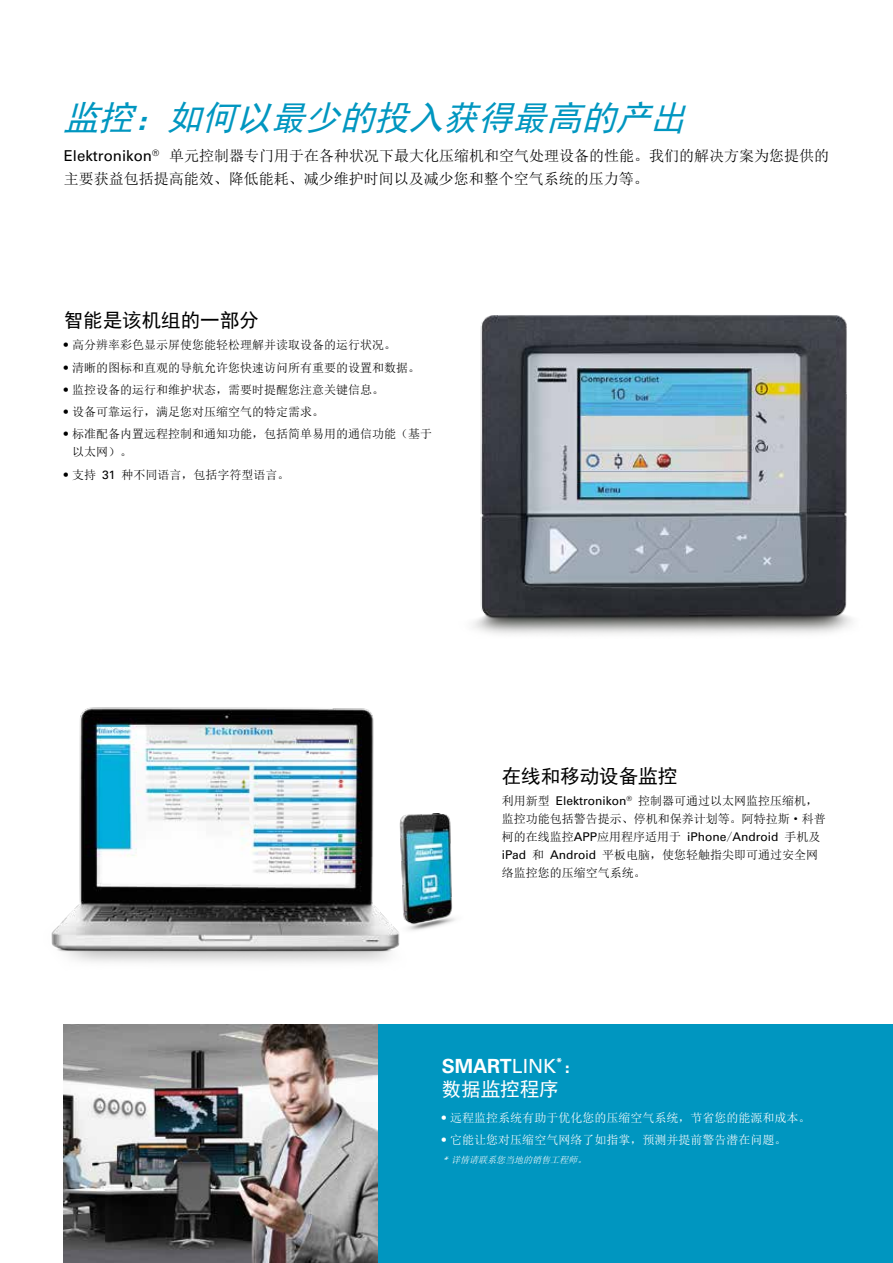
<style>
.page{position:relative;width:893px;height:1263px;background:#fff}
.page>*{position:absolute;margin:0;border:0;box-sizing:border-box;transform-origin:0 0}
.t1{font:italic 34.5px "Sim Hei";color:#0096c0}
.t2{font:19.5px "Sim Hei";color:#000}
.t3{font:700 19.5px "Univers LT Std";color:#fff}
.t4{font:19.5px "Sim Hei";color:#fff}
.t5{font:15px/22.5px "Sim Sun";color:#000}
.t6{font:12px/18px "Sim Sun";color:#000}
.t7{font:12px "Sim Sun";color:#fff}
.t8{font:italic 9px "Sim Sun";color:#fff}
.s1{font-family:"Univers LT Std"}
.s2{font-weight:400}
.s3{font-family:"Sim Hei";font-weight:400}
</style>
<div class="page">
<img style="left:473px;top:315px;width:379px;height:320px">
<img style="left:51px;top:707px;width:349px;height:256px">
<img style="left:398px;top:813px;width:58px;height:120px">
<div style="left:377px;top:1025px;width:516px;height:238px;background:#0096c0"></div>
<img style="left:64px;top:1025px;width:313px;height:238px">
<h1 class="t1" style="left:64px;top:100px;width:632px">监控：如何以最少的投入获得最高的产出</h1>
<p class="t5" style="left:64px;top:144px;width:767px"><span class="s1">Elektronikon</span><sup>®</sup> 单元控制器专门用于在各种状况下最大化压缩机和空气处理设备的性能。我们的解决方案为您提供的主要获益包括提高能效、降低能耗、减少维护时间以及减少您和整个空气系统的压力等。</p>
<h2 class="t2" style="left:64px;top:310px;width:196px">智能是该机组的一部分</h2>
<p class="t6" style="left:64px;top:336px;width:334px"><span class="s1">•</span> 高分辨率彩色显示屏使您能轻松理解并读取设备的运行状况。</p>
<p class="t6" style="left:64px;top:358px;width:358px"><span class="s1">•</span> 清晰的图标和直观的导航允许您快速访问所有重要的设置和数据。</p>
<p class="t6" style="left:64px;top:380px;width:322px"><span class="s1">•</span> 监控设备的运行和维护状态，需要时提醒您注意关键信息。</p>
<p class="t6" style="left:64px;top:403px;width:262px"><span class="s1">•</span> 设备可靠运行，满足您对压缩空气的特定需求。</p>
<p class="t6" style="left:72px;top:425px;width:362px;text-indent:-9px"><span class="s1">•</span> 标准配备内置远程控制和通知功能，包括简单易用的通信功能（基于以太网）。</p>
<p class="t6" style="left:64px;top:465px;width:227px"><span class="s1">•</span> 支持 <span class="s1">31</span> 种不同语言，包括字符型语言。</p>
<h2 class="t2" style="left:502px;top:766px;width:177px">在线和移动设备监控</h2>
<p class="t6" style="left:502px;top:792px;width:326px">利用新型 <span class="s1">Elektronikon</span><sup>®</sup> 控制器可通过以太网监控压缩机，监控功能包括警告提示、停机和保养计划等。阿特拉斯·科普柯的在线监控<span class="s1">APP</span>应用程序适用于 <span class="s1">iPhone</span>/<span class="s1">Android</span> 手机及<span class="s1">iPad</span> 和 <span class="s1">Android</span> 平板电脑，使您轻触指尖即可通过安全网络监控您的压缩空气系统。</p>
<h2 class="t3" style="left:442px;top:1055px;width:142px">SMART<span class="s2">LINK</span><sup>*</sup><span class="s3">：</span></h2>
<h2 class="t4" style="left:442px;top:1079px;width:118px">数据监控程序</h2>
<p class="t7" style="left:442px;top:1111px;width:370px"><span class="s1">•</span> 远程监控系统有助于优化您的压缩空气系统，节省您的能源和成本。</p>
<p class="t7" style="left:442px;top:1133px;width:346px"><span class="s1">•</span> 它能让您对压缩空气网络了如指掌，预测并提前警告潜在问题。</p>
<p class="t8" style="left:442px;top:1155px;width:148px"><span class="s1">*</span> 详情请联系您当地的销售工程师。</p>
</div>
